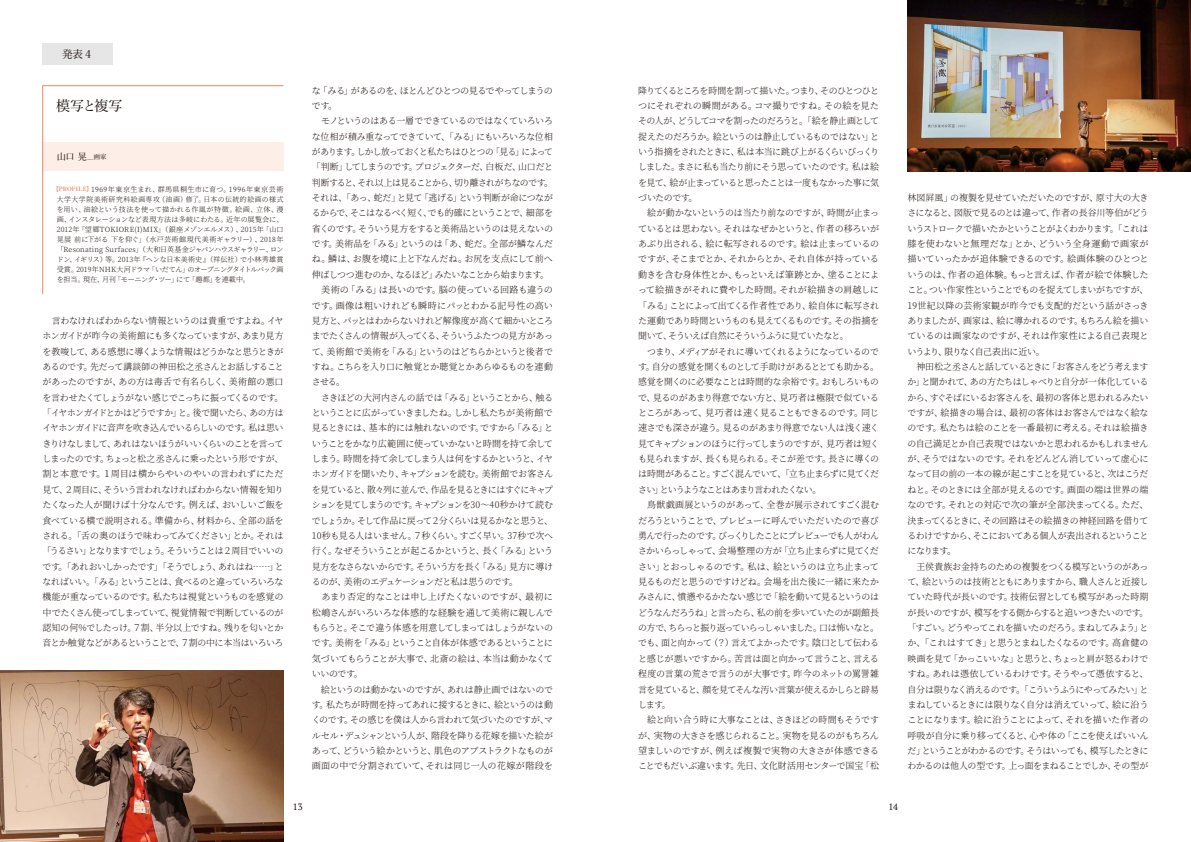
<style>
.page{position:relative;width:1191px;height:842px;background:#fff}
.page>*{position:absolute;margin:0;border:0;box-sizing:border-box;transform-origin:0 0}
.t1{font:500 14.2px "Yu Min";letter-spacing:-.06em;color:#221815}
.t2{font:500 10.6px "Yu Min 36 p Kn";color:#221815}
.t3{font:500 9.2px "Yu Min";color:#221815}
.t4{font:9.2px "PT Serif";color:#221815}
.t5{font:300 9.1px/15.4px "Source Han Serif";letter-spacing:-.04em;color:#221815}
.t6{font:300 7.1px/10.1px "Source Han Serif";letter-spacing:-.05em;color:#221815;text-align:justify}
.s1{font-size:6.4px}
.s2{font-family:"Yu Min";font-weight:800;font-size:5.7px;color:#ef8462}
</style>
<div class="page">
<img style="left:0;top:670px;width:284px;height:172px">
<img style="left:907px;top:0;width:284px;height:171px">
<svg style="left:42px;top:85px;width:242px;height:210px"></svg>
<div style="left:43px;top:43px;width:70px;height:21px;background:#e6e6e6"></div>
<p class="t2" style="left:62px;top:44px;width:33px">発表４</p>
<h1 class="t1" style="left:56px;top:93px;width:68px">模写と複写</h1>
<p class="t3" style="left:57px;top:148px;width:51px">山口 晃<span class="s1">＿画家</span></p>
<p class="t6" style="left:57px;top:184px;width:228px;text-indent:-4px"><span class="s2">【PROFILE】</span>1969年東京生まれ、群馬県桐生市に育つ。1996年東京芸術大学大学院美術研究科絵画専攻（油画）修了。日本の伝統的絵画の様式を用い、油絵という技法を使って描かれる作風が特徴。絵画、立体、漫画、インスタレーションなど表現方法は多岐にわたる。近年の展覧会に、2012年「望郷TOKIORE(I)MIX」（銀座メゾンエルメス）、2015年「山口晃展 前に下がる 下を仰ぐ」（水戸芸術館現代美術ギャラリー）、2018年「Resonating Surfaces」（大和日英基金ジャパンハウスギャラリー、ロンドン、イギリス）等。2013年『ヘンな日本美術史』（祥伝社）で小林秀雄賞受賞。2019年NHK大河ドラマ「いだてん」のオープニングタイトルバック画を担当。現在、月刊「モーニング・ツー」にて「趣都」を連載中。</p>
<p class="t5" style="left:43px;top:313px;width:242px;text-align:justify">　言わなければわからない情報というのは貴重ですよね。イヤホンガイドが昨今の美術館にも多くなっていますが、あまり見方を教唆して、ある感想に導くような情報はどうかなと思うときがあるのです。先だって講談師の神田松之丞さんとお話しすることがあったのですが、あの方は毒舌で有名らしく、美術館の悪口を言わせたくてしょうがない感じでこっちに振ってくるのです。「イヤホンガイドとかはどうですか」と。後で聞いたら、あの方はイヤホンガイドに音声を吹き込んでいるらしいのです。私は思いきりけなしまして、あれはないほうがいいくらいのことを言ってしまったのです。ちょっと松之丞さんに乗ったという形ですが、割と本意です。１周目は横からやいのやいの言われずにただ見て、２周目に、そういう言われなければわからない情報を知りたくなった人が聞けば十分なんです。例えば、おいしいご飯を食べている横で説明される。準備から、材料から、全部の話をされる。「舌の奥のほうで味わってみてください」とか。それは「うるさい」となりますでしょう。そういうことは２周目でいいのです。「あれおいしかったです」「そうでしょう、あれはね……」となればいい。「みる」ということは、食べるのと違っていろいろな機能が重なっているのです。私たちは視覚というものを感覚の中でたくさん使ってしまっていて、視覚情報で判断しているのが認知の何％でしたっけ。７割、半分以上ですね。残りを匂いとか音とか触覚などがあるということで、７割の中に本当はいろいろ</p>
<p class="t5" style="left:312px;top:83px;width:242px">な「みる」があるのを、ほとんどひとつの見るでやってしまうのです。<br>　モノというのはある一層でできているのではなくていろいろな位相が積み重なってできていて、「みる」にもいろいろな位相があります。しかし放っておくと私たちはひとつの「見る」によって「判断」してしまうのです。プロジェクターだ、白板だ、山口だと判断すると、それ以上は見ることから、切り離されがちなのです。それは、「あっ、蛇だ」と見て「逃げる」という判断が命につながるからで、そこはなるべく短く、でも的確にということで、細部を省くのです。そういう見方をすると美術品というのは見えないのです。美術品を「みる」というのは「あ、蛇だ。全部が鱗なんだね。鱗は、お腹を境に上と下なんだね。お尻を支点にして前へ伸ばしつつ進むのか、なるほど」みたいなことから始まります。　美術の「みる」は長いのです。脳の使っている回路も違うのです。画像は粗いけれども瞬時にパッとわかる記号性の高い見方と、パッとはわからないけれど解像度が高くて細かいところまでたくさんの情報が入ってくる、そういうふたつの見方があって、美術館で美術を「みる」というのはどちらかというと後者ですね。こちらを入り口に触覚とか聴覚とかあらゆるものを連動させる。<br>　さきほどの大河内さんの話では「みる」ということから、触るということに広がっていきましたね。しかし私たちが美術館で見るときには、基本的には触れないのです。ですから「みる」ということをかなり広範囲に使っていかないと時間を持て余してしまう。時間を持て余してしまう人は何をするかというと、イヤホンガイドを聞いたり、キャプションを読む。美術館でお客さんを見ていると、散々列に並んで、作品を見るときにはすぐにキャプションを見てしまうのです。キャプションを30～40秒かけて読むでしょうか。そして作品に戻って２分くらいは見るかなと思うと、<br>10秒も見る人はいません。７秒くらい。すごく早い。37秒で次へ行く。なぜそういうことが起こるかというと、長く「みる」という見方をなさらないからです。そういう方を長く「みる」見方に導けるのが、美術のエデュケーションだと私は思うのです。<br>　あまり否定的なことは申し上げたくないのですが、最初に松嶋さんがいろいろな体感的な経験を通して美術に親しんでもらうと。そこで違う体感を用意してしまってはしょうがないのです。美術を「みる」ということ自体が体感であるということに気づいてもらうことが大事で、北斎の絵は、本当は動かなくていいのです。<br>　絵というのは動かないのですが、あれは静止画ではないのです。私たちが時間を持ってあれに接するときに、絵というのは動くのです。その感じを僕は人から言われて気づいたのですが、マルセル・デュシャンという人が、階段を降りる花嫁を描いた絵があって、どういう絵かというと、肌色のアブストラクトなものが画面の中で分割されていて、それは同じ一人の花嫁が階段を</p>
<p class="t5" style="left:638px;top:83px;width:242px">降りてくるところを時間を割って描いた。つまり、そのひとつひとつにそれぞれの瞬間がある。コマ撮りですね。その絵を見たその人が、どうしてコマを割ったのだろうと。「絵を静止画として捉えたのだろうか。絵というのは静止しているものではない」という指摘をされたときに、私は本当に跳び上がるくらいびっくりしました。まさに私も当たり前にそう思っていたのです。私は絵を見て、絵が止まっていると思ったことは一度もなかった事に気づいたのです。<br>　絵が動かないというのは当たり前なのですが、時間が止まっているとは思わない。それはなぜかというと、作者の移ろいがあぶり出される、絵に転写されるのです。絵は止まっているのですが、そこまでとか、それからとか、それ自体が持っている動きを含む身体性とか、もっといえば筆跡とか、塗ることによって絵描きがそれに費やした時間。それが絵描きの肩越しに「みる」ことによって出てくる作者性であり、絵自体に転写された運動であり時間というものも見えてくるものです。その指摘を聞いて、そういえば自然にそういうふうに見ていたなと。<br>　つまり、メディアがそれに導いてくれるようになっているのです。自分の感覚を開くものとして手助けがあるととても助かる。感覚を開くのに必要なことは時間的な余裕です。おもしろいもので、見るのがあまり得意でない方と、見巧者は極限で似ているところがあって、見巧者は速く見ることもできるのです。同じ速さでも深さが違う。見るのがあまり得意でない人は浅く速く見てキャプションのほうに行ってしまうのですが、見巧者は短くも見られますが、長くも見られる。そこが差です。長さに導くのは時間があること。すごく混んでいて、「立ち止まらずに見てください」というようなことはあまり言われたくない。<br>　鳥獣戯画展というのがあって、全巻が展示されてすごく混むだろうということで、プレビューに呼んでいただいたので喜び勇んで行ったのです。びっくりしたことにプレビューでも人がわんさかいらっしゃって、会場整理の方が「立ち止まらずに見てください」とおっしゃるのです。私は、絵というのは立ち止まって見るものだと思うのですけどね。会場を出た後に一緒に来たかみさんに、憤懣やるかたない感じで「絵を動いて見るというのはどうなんだろうね」と言ったら、私の前を歩いていたのが副館長の方で、ちらっと振り返っていらっしゃいました。口は怖いなと。でも、面と向かって（？）言えてよかったです。陰口として伝わると感じが悪いですから。苦言は面と向かって言うこと、言える程度の言葉の荒さで言うのが大事です。昨今のネットの罵詈雑言を見ていると、顔を見てそんな汚い言葉が使えるかしらと辟易します。<br>　絵と向い合う時に大事なことは、さきほどの時間もそうですが、実物の大きさを感じられること。実物を見るのがもちろん望ましいのですが、例えば複製で実物の大きさが体感できることでもだいぶ違います。先日、文化財活用センターで国宝「松</p>
<p class="t5" style="left:907px;top:190px;width:242px">林図屛風」の複製を見せていただいたのですが、原寸大の大きさになると、図版で見るのとは違って、作者の長谷川等伯がどういうストロークで描いたかということがよくわかります。「これは膝を使わないと無理だな」とか、どういう全身運動で画家が描いていったかが追体験できるのです。絵画体験のひとつというのは、作者の追体験。もっと言えば、作者が絵で体験したこと。つい作家性ということでものを捉えてしまいがちですが、<br>19世紀以降の芸術家観が昨今でも支配的だという話がさっきありましたが、画家は、絵に導かれるのです。もちろん絵を描いているのは画家なのですが、それは作家性による自己表現というより、限りなく自己表出に近い。<br>　神田松之丞さんと話しているときに「お客さんをどう考えますか」と聞かれて、あの方たちはしゃべりと自分が一体化しているから、すぐそばにいるお客さんを、最初の客体と思われるみたいですが、絵描きの場合は、最初の客体はお客さんではなく絵なのです。私たちは絵のことを一番最初に考える。それは絵描きの自己満足とか自己表現ではないかと思われるかもしれませんが、そうではないのです。それをどんどん消していって虚心になって目の前の一本の線が起こすことを見ていると、次はこうだねと。そのときには全部が見えるのです。画面の端は世界の端なのです。それとの対応で次の筆が全部決まってくる。ただ、決まってくるときに、その回路はその絵描きの神経回路を借りてるわけですから、そこにおいてある個人が表出されるということになります。<br>　王侯貴族お金持ちのための複製をつくる模写というのがあって、絵というのは技術とともにありますから、職人さんと近接していた時代が長いのです。技術伝習としても模写があった時期が長いのですが、模写をする側からすると追いつきたいのです。「すごい。どうやってこれを描いたのだろう。まねしてみよう」とか、「これはすてき」と思うとまねしたくなるのです。高倉健の映画を見て「かっこいいな」と思うと、ちょっと肩が怒るわけですね。あれは憑依しているわけです。そうやって憑依すると、自分は限りなく消えるのです。「こういうふうにやってみたい」とまねしているときには限りなく自分は消えていって、絵に沿うことになります。絵に沿うことによって、それを描いた作者の呼吸が自分に乗り移ってくると、心や体の「ここを使えばいいんだ」ということがわかるのです。そうはいっても、模写したときにわかるのは他人の型です。上っ面をまねることでしか、その型が</p>
<p class="t4" style="left:293px;top:800px;width:11px">13</p>
<p class="t4" style="left:888px;top:800px;width:11px">14</p>
</div>
